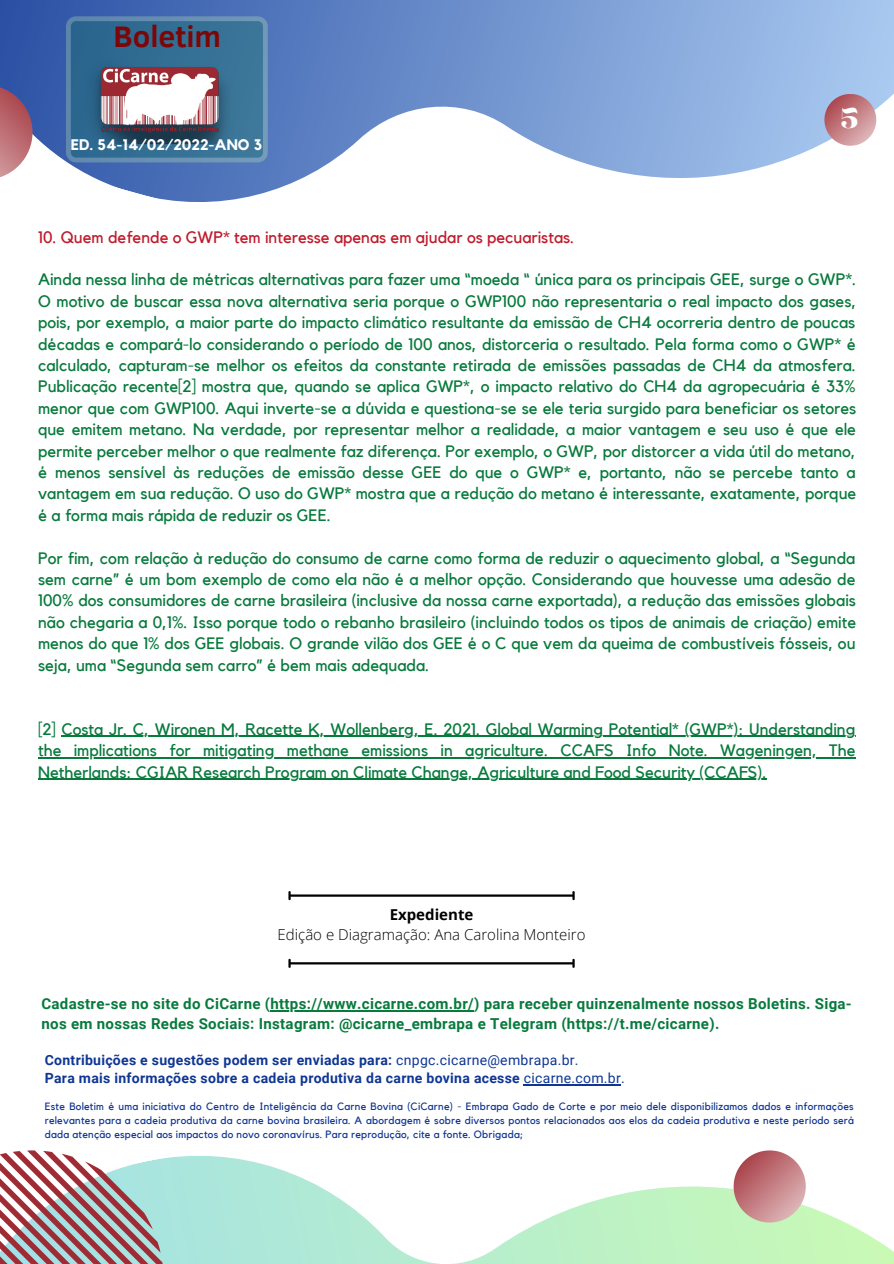
<style>
.page{position:relative;width:894px;height:1264px;background:#fff}
.page>*{position:absolute;margin:0;border:0;box-sizing:border-box;transform-origin:0 0}
.t1{font:36px "Chloe";color:#fff}
.t2{font:700 30.45px "Clear Sans";color:#7d0606}
.t3{font:16.5px/21.5px "Kollektif";color:#077a3c;text-align:justify}
.t4{font:16.5px "Kollektif";color:#bf1b2c}
.t5{font:700 15.3px "Kollektif";color:#fff}
.t6{font:700 15px/20.2px "Roboto";letter-spacing:.02em;color:#077a3c}
.t7{font:300 15px "Open Sans";color:#000}
.t8{font:700 15px "Open Sans";color:#000}
.t9{font:700 14.1px "Roboto";letter-spacing:.02em;color:#0f3694}
.t10{font:10.5px/14.1px "Kollektif";letter-spacing:.02em;color:#0f3694;text-align:justify}
.s1{font-weight:400}
</style>
<div class="page">
<svg style="left:0;top:0;width:893px;height:202px"></svg>
<svg style="left:0;top:85px;width:32px;height:95px;background:#b07c8c"></svg>
<svg style="left:824px;top:94px;width:52px;height:52px;background:#c5939c"></svg>
<svg style="left:66px;top:16px;width:202px;height:146px;background:#42779c"></svg>
<img style="left:74px;top:53px;width:186px;height:102px">
<hr style="left:61px;top:736px;width:794px;height:1px;background:#077a3c">
<hr style="left:38px;top:757px;width:817px;height:1px;background:#077a3c">
<hr style="left:38px;top:778px;width:728px;height:1px;background:#077a3c">
<svg style="left:164px;top:1010px;width:729px;height:253px"></svg>
<svg style="left:0;top:1150px;width:164px;height:113px"></svg>
<svg style="left:733px;top:1150px;width:72px;height:72px;background:#ca9795"></svg>
<hr style="left:290px;top:894px;width:282px;height:2px;background:#000">
<svg style="left:288px;top:891px;width:2px;height:9px"></svg>
<svg style="left:572px;top:891px;width:2px;height:9px"></svg>
<hr style="left:290px;top:962px;width:282px;height:2px;background:#000">
<svg style="left:288px;top:958px;width:2px;height:9px"></svg>
<svg style="left:572px;top:958px;width:2px;height:9px"></svg>
<p class="t2" style="left:113px;top:14px;width:109px">Boletim</p>
<p class="t5" style="left:71px;top:138px;width:193px">ED. 54-14/02/2022-ANO 3</p>
<p class="t1" style="left:839px;top:102px;width:21px">5</p>
<p class="t4" style="left:38px;top:229px;width:537px">10. Quem defende o GWP* tem interesse apenas em ajudar os pecuaristas.</p>
<p class="t3" style="left:38px;top:269px;width:819px">Ainda nessa linha de métricas alternativas para fazer uma “moeda “ única para os principais GEE, surge o GWP*.<br>O motivo de buscar essa nova alternativa seria porque o GWP100 não representaria o real impacto dos gases, pois, por exemplo, a maior parte do impacto climático resultante da emissão de CH4 ocorreria dentro de poucas décadas e compará-lo considerando o período de 100 anos, distorceria o resultado. Pela forma como o GWP* é calculado, capturam-se melhor os efeitos da constante retirada de emissões passadas de CH4 da atmosfera.<br>Publicação recente[2] mostra que, quando se aplica GWP*, o impacto relativo do CH4 da agropecuária é 33% menor que com GWP100. Aqui inverte-se a dúvida e questiona-se se ele teria surgido para beneficiar os setores que emitem metano. Na verdade, por representar melhor a realidade, a maior vantagem e seu uso é que ele permite perceber melhor o que realmente faz diferença. Por exemplo, o GWP, por distorcer a vida útil do metano, é menos sensível às reduções de emissão desse GEE do que o GWP* e, portanto, não se percebe tanto a vantagem em sua redução. O uso do GWP* mostra que a redução do metano é interessante, exatamente, porque é a forma mais rápida de reduzir os GEE.</p>
<p class="t3" style="left:38px;top:547px;width:819px">Por fim, com relação à redução do consumo de carne como forma de reduzir o aquecimento global, a “Segunda sem carne” é um bom exemplo de como ela não é a melhor opção. Considerando que houvesse uma adesão de 100% dos consumidores de carne brasileira (inclusive da nossa carne exportada), a redução das emissões globais não chegaria a 0,1%. Isso porque todo o rebanho brasileiro (incluindo todos os tipos de animais de criação) emite menos do que 1% dos GEE globais. O grande vilão dos GEE é o C que vem da queima de combustíveis fósseis, ou seja, uma “Segunda sem carro” é bem mais adequada.</p>
<p class="t3" style="left:38px;top:719px;width:818px">[2] Costa Jr. C, Wironen M, Racette K, Wollenberg, E. 2021. Global Warming Potential* (GWP*): Understanding the implications for mitigating methane emissions in agriculture. CCAFS Info Note. Wageningen, The Netherlands: CGIAR Research Program on Climate Change, Agriculture and Food Security (CCAFS).</p>
<p class="t8" style="left:389px;top:903px;width:85px">Expediente</p>
<p class="t7" style="left:277px;top:924px;width:309px">Edição e Diagramação: Ana Carolina Monteiro</p>
<p class="t6" style="left:41px;top:993px;width:811px">Cadastre-se no site do CiCarne (https://www.cicarne.com.br/) para receber quinzenalmente nossos Boletins. Siga&shy;nos em nossas Redes Sociais: Instagram: @cicarne_embrapa e Telegram (https://t.me/cicarne).</p>
<p class="t9" style="left:45px;top:1051px;width:535px">Contribuições e sugestões podem ser enviadas para: <span class="s1">cnpgc.cicarne@embrapa.br.</span></p>
<p class="t9" style="left:45px;top:1070px;width:581px">Para mais informações sobre a cadeia produtiva da carne bovina acesse <span class="s1">cicarne.com.br.</span></p>
<p class="t10" style="left:45px;top:1099px;width:810px">Este Boletim é uma iniciativa do Centro de Inteligência da Carne Bovina (CiCarne) - Embrapa Gado de Corte e por meio dele disponibilizamos dados e informações relevantes para a cadeia produtiva da carne bovina brasileira. A abordagem é sobre diversos pontos relacionados aos elos da cadeia produtiva e neste período será dada atenção especial aos impactos do novo coronavírus. Para reprodução, cite a fonte. Obrigada;</p>
</div>
